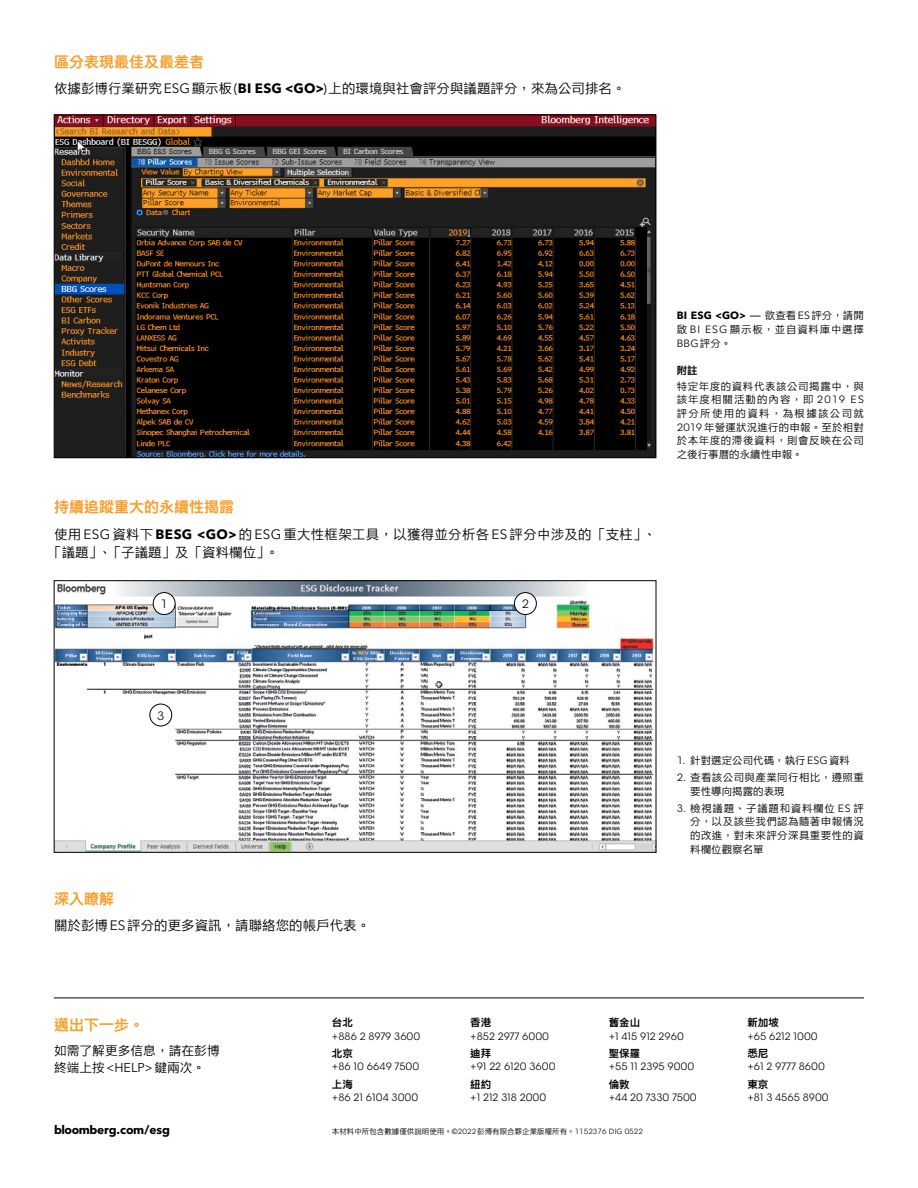
<style>
.page{position:relative;width:918px;height:1188px;background:#fff}
.page>*{position:absolute;margin:0;border:0;box-sizing:border-box;transform-origin:0 0}
.t1{font:15px "M Ying Hei HK W7";color:#f99d28}
.t2{font:13.5px "M Ying Hei HK W4";color:#000}
.t3{font:13.5px/18px "M Ying Hei HK W4";letter-spacing:.02em;color:#000}
.t4{font:12.75px/16.5px "M Ying Hei HK W4";color:#000}
.t5{font:700 12px "Avenir Next P For BBG";letter-spacing:-.02em;color:#000}
.t6{font:12px "Avenir Next M For BBG";color:#000}
.t7{font:10.5px/13.6px "M Ying Hei HK W4";letter-spacing:.035em;color:#000;text-align:justify}
.t8{font:10.5px "Avenir Next P For BBG";color:#000}
.t9{font:10.5px "M Ying Hei HK W7";color:#000}
.t10{font:700 10.5px "Avenir Next P For BBG";letter-spacing:.025em;color:#000}
.t11{font:10.5px "M Ying Hei HK W4";letter-spacing:.07em;color:#000}
.t12{font:10.5px "M Ying Hei HK W4";color:#000}
.t13{font:7.5px "M Ying Hei HK W4";color:#000}
.s1{font-family:"Avenir Next P For BBG"}
.s2{font-family:"Avenir Next P For BBG";font-weight:700}
.s3{font-family:"M Ying Hei HK W4";font-weight:400}
.s4{font-weight:400}
.s5{font-family:"M Ying Hei HK W4"}
.s6{font-family:"Avenir Next M For BBG"}
</style>
<div class="page">
<hr style="left:54px;top:998px;width:810px;height:1px;background:#000">
<img style="left:56px;top:117px;width:598px;height:339px">
<img style="left:56px;top:582px;width:598px;height:269px">
<div style="left:54px;top:580px;width:602px;height:273px;border:1px solid #000"></div>
<div style="left:153px;top:593px;width:22px;height:22px;background:#fff;border-radius:50%"></div>
<div style="left:153px;top:592px;width:23px;height:23px;border:1px solid #000;border-radius:50%"></div>
<div style="left:150px;top:704px;width:22px;height:22px;background:#fff;border-radius:50%"></div>
<div style="left:149px;top:704px;width:23px;height:22px;border:1px solid #000;border-radius:50%"></div>
<div style="left:514px;top:593px;width:22px;height:22px;background:#fff;border-radius:50%"></div>
<div style="left:514px;top:592px;width:23px;height:23px;border:1px solid #000;border-radius:50%"></div>
<h1 class="t1" style="left:54px;top:50px;width:151px">區分表現最佳及最差者</h1>
<p class="t2" style="left:54px;top:79px;width:573px">依據彭博行業研究 <span class="s1">ESG</span> 顯示板 <span class="s1">(</span><span class="s2">BI ESG &lt;GO&gt;</span><span class="s1">)</span> 上的環境與社會評分與議題評分，來為公司排名。</p>
<h1 class="t1" style="left:54px;top:496px;width:181px">持續追蹤重大的永續性揭露</h1>
<p class="t3" style="left:48px;top:524px;width:610px;text-indent:6px">使用 <span class="s1">ESG</span> 資料下 <span class="s2">BESG &lt;GO&gt;</span> 的 <span class="s1">ESG</span> 重大性框架工具，以獲得並分析各 <span class="s1">ES</span> 評分中涉及的「支柱」、「議題」、「子議題」及「資料欄位」。</p>
<p class="t6" style="left:161px;top:597px;width:9px">1</p>
<p class="t6" style="left:522px;top:597px;width:9px">2</p>
<p class="t10" style="left:677px;top:309px;width:189px">BI ESG &lt;GO&gt; <span class="s3">— 欲查看</span> <span class="s4">ES</span> <span class="s3">評分，請開</span></p>
<p class="t11" style="left:677px;top:321px;width:189px">啟 <span class="s1">BI ESG</span> 顯示板，並自資料庫中選擇</p>
<p class="t8" style="left:677px;top:337px;width:56px">BBG <span class="s5">評分。</span></p>
<p class="t9" style="left:677px;top:362px;width:22px">附註</p>
<p class="t7" style="left:677px;top:378px;width:189px">特定年度的資料代表該公司揭露中，與該年度相關活動的內容，即 <span class="s6">2019</span> <span class="s1">ES</span>評分所使用的資料，為根據該公司就<span class="s6">2019</span> 年營運狀況進行的申報。至於相對於本年度的滯後資料，則會反映在公司之後行事曆的永續性申報。</p>
<p class="t6" style="left:157px;top:708px;width:9px">3</p>
<h1 class="t1" style="left:54px;top:887px;width:61px">深入瞭解</h1>
<p class="t2" style="left:54px;top:916px;width:318px">關於彭博 <span class="s1">ES</span> 評分的更多資訊，請聯絡您的帳戶代表。</p>
<p class="t12" style="left:677px;top:753px;width:175px"><span class="s6">1.</span> 針對選定公司代碼，執行 <span class="s1">ESG</span> 資料</p>
<p class="t7" style="left:690px;top:770px;width:175px;text-indent:-14px"><span class="s6">2.</span> 查看該公司與產業同行相比，遵照重要性導向揭露的表現</p>
<p class="t7" style="left:690px;top:800px;width:175px;text-indent:-14px"><span class="s6">3.</span> 檢視議題、子議題和資料欄位 <span class="s1">ES</span> 評分，以及該些我們認為隨著申報情況的改進，對未來評分深具重要性的資料欄位觀察名單</p>
<h1 class="t1" style="left:54px;top:1014px;width:91px">邁出下一步。</h1>
<p class="t4" style="left:54px;top:1041px;width:167px">如需了解更多信息，請在彭博終端上按 <span class="s1">&lt;HELP&gt;</span> 鍵兩次。</p>
<p class="t9" style="left:332px;top:1015px;width:22px">台北</p>
<p class="t8" style="left:332px;top:1030px;width:90px">+886 2 8979 3600</p>
<p class="t9" style="left:332px;top:1045px;width:22px">北京</p>
<p class="t8" style="left:332px;top:1061px;width:89px">+86 10 6649 7500</p>
<p class="t9" style="left:332px;top:1076px;width:22px">上海</p>
<p class="t8" style="left:332px;top:1091px;width:88px">+86 21 6104 3000</p>
<p class="t9" style="left:470px;top:1015px;width:22px">香港</p>
<p class="t8" style="left:470px;top:1030px;width:80px">+852 2977 6000</p>
<p class="t9" style="left:470px;top:1045px;width:22px">迪拜</p>
<p class="t8" style="left:470px;top:1061px;width:87px">+91 22 6120 3600</p>
<p class="t9" style="left:470px;top:1076px;width:22px">紐約</p>
<p class="t8" style="left:470px;top:1091px;width:77px">+1 212 318 2000</p>
<p class="t9" style="left:609px;top:1015px;width:33px">舊金山</p>
<p class="t8" style="left:609px;top:1030px;width:77px">+1 415 912 2960</p>
<p class="t9" style="left:609px;top:1045px;width:33px">聖保羅</p>
<p class="t8" style="left:609px;top:1061px;width:87px">+55 11 2395 9000</p>
<p class="t9" style="left:609px;top:1076px;width:22px">倫敦</p>
<p class="t8" style="left:609px;top:1091px;width:90px">+44 20 7330 7500</p>
<p class="t5" style="left:54px;top:1122px;width:118px">bloomberg.com/esg</p>
<p class="t13" style="left:332px;top:1126px;width:313px">本材料中所包含數據僅供說明使用。<span class="s6">©2022</span> 彭博有限合夥企業版權所有。<span class="s6">1152376 DIG 0522</span></p>
<p class="t9" style="left:747px;top:1015px;width:33px">新加坡</p>
<p class="t8" style="left:747px;top:1030px;width:72px">+65 6212 1000</p>
<p class="t9" style="left:747px;top:1045px;width:22px">悉尼</p>
<p class="t8" style="left:747px;top:1061px;width:79px">+61 2 9777 8600</p>
<p class="t9" style="left:747px;top:1076px;width:22px">東京</p>
<p class="t8" style="left:747px;top:1091px;width:83px">+81 3 4565 8900</p>
</div>
